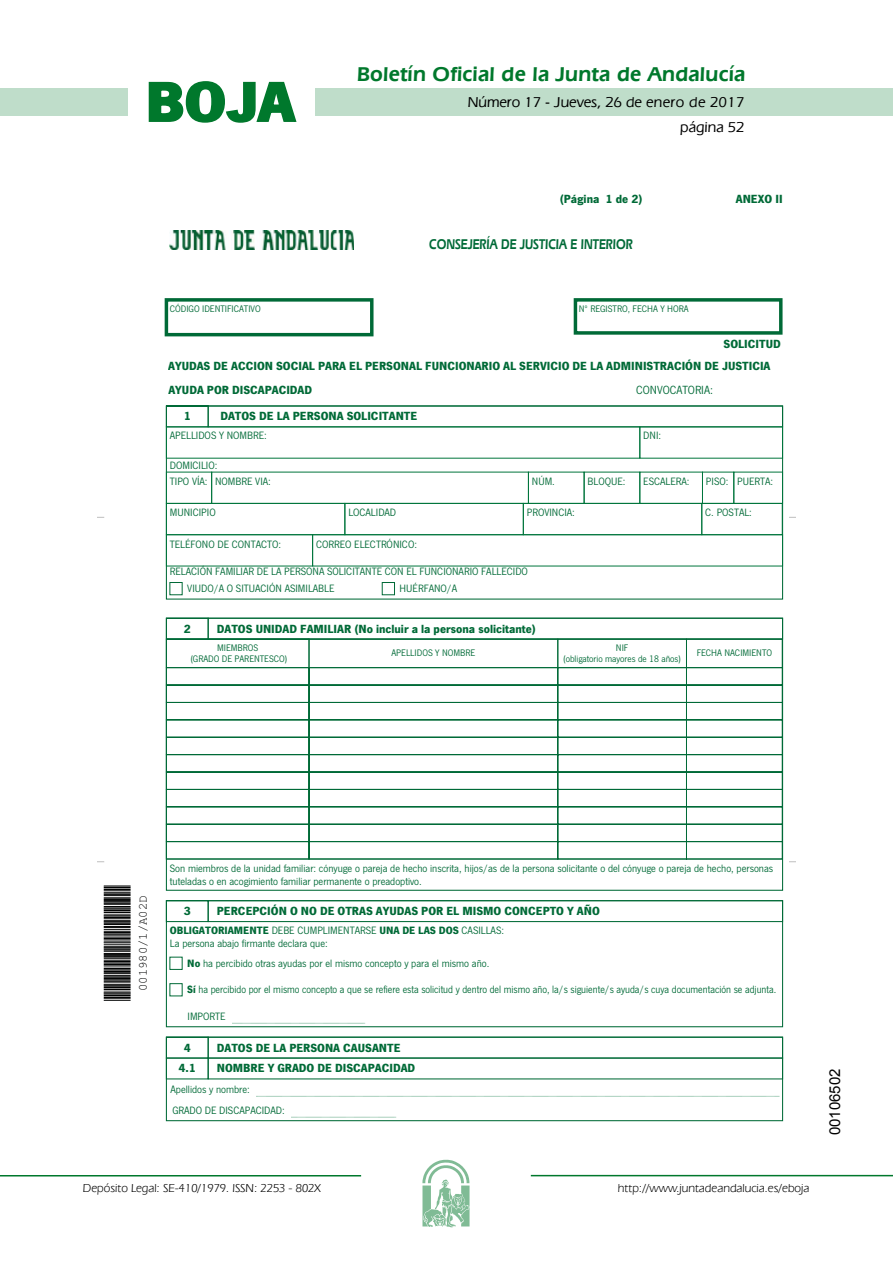
<style>
.page{position:relative;width:893px;height:1263px;background:#fff}
.page>*{position:absolute;margin:0;border:0;box-sizing:border-box;transform-origin:0 0}
.t1{font:700 57.75px "News Got T";color:#00782c;scale:1.14 1}
.t2{font:600 21px "Eras IT Cby BT";letter-spacing:.01em;color:#00782c}
.t3{font:500 15px/24.5px "Eras IT Cby BT";color:#000;text-align:right}
.t4{font:15px "Arial";color:#000}
.t5{font:600 14.7px "Eras IT Cby BT";color:#006a37;scale:.8 1}
.t6{font:700 12.3px/24.2px "News Got T";color:#006a37}
.t7{font:12.3px "News Got T";color:#006a37}
.t8{font:12.3px "Courier New";color:#010202}
.t9{font:12px "Eras IT Cby BT";color:#000}
.t10{font:11.1px/13.2px "News Got T";color:#006a37}
.t11{font:11.1px "News Got T";color:#006a37;scale:.96 1}
.t12{font:9.75px/11.9px "News Got T";color:#006a37;text-align:center}
.s1{font-weight:700}
</style>
<div class="page">
<div style="left:315px;top:88px;width:577px;height:28px;background:#bfddca"></div>
<div style="left:0;top:88px;width:128px;height:28px;background:#bfddca"></div>
<hr style="left:0;top:1175px;width:361px;height:2px;background:#00782c">
<svg style="left:422px;top:1159px;width:47px;height:68px"></svg>
<hr style="left:531px;top:1175px;width:361px;height:1px;background:#00782c">
<svg style="left:148px;top:81px;width:149px;height:42px"></svg>
<img style="left:170px;top:230px;width:184px;height:19px">
<svg style="left:104px;top:886px;width:27px;height:115px;background:#4f5050"></svg>
<div style="left:165px;top:298px;width:208px;height:38px;border:3px solid #006a37"></div>
<div style="left:573px;top:298px;width:209px;height:37px;border:3px solid #006a37"></div>
<svg style="left:165px;top:405px;width:618px;height:195px"></svg>
<div style="left:208px;top:405px;width:575px;height:22px;border:1px solid #006a37"></div>
<div style="left:702px;top:472px;width:32px;height:32px;border:1px solid #00753c"></div>
<div style="left:166px;top:503px;width:179px;height:32px;border:1px solid #00753c"></div>
<div style="left:345px;top:503px;width:178px;height:32px;border:1px solid #00753c"></div>
<div style="left:523px;top:503px;width:179px;height:32px;border:1px solid #00753c"></div>
<div style="left:701px;top:503px;width:81px;height:32px;border:1px solid #00753c"></div>
<div style="left:170px;top:583px;width:12px;height:12px;background:#fff"></div>
<div style="left:169px;top:582px;width:13px;height:13px;border:1px solid #006a37"></div>
<div style="left:382px;top:583px;width:12px;height:12px;background:#fff"></div>
<div style="left:382px;top:582px;width:13px;height:13px;border:1px solid #006a37"></div>
<svg style="left:165px;top:617px;width:618px;height:274px"></svg>
<div style="left:208px;top:618px;width:575px;height:22px;border:1px solid #006a37"></div>
<svg style="left:166px;top:638px;width:617px;height:29px"></svg>
<div style="left:309px;top:639px;width:249px;height:29px;border:1px solid #006a37"></div>
<div style="left:557px;top:639px;width:129px;height:29px;border:1px solid #006a37"></div>
<div style="left:686px;top:639px;width:96px;height:29px;border:1px solid #006a37"></div>
<svg style="left:166px;top:667px;width:617px;height:193px"></svg>
<svg style="left:165px;top:900px;width:618px;height:128px"></svg>
<div style="left:208px;top:900px;width:575px;height:22px;border:1px solid #006a37"></div>
<div style="left:170px;top:957px;width:12px;height:12px;background:#fff"></div>
<div style="left:169px;top:957px;width:13px;height:13px;border:1px solid #006a37"></div>
<div style="left:170px;top:984px;width:12px;height:12px;background:#fff"></div>
<div style="left:169px;top:983px;width:13px;height:13px;border:1px solid #006a37"></div>
<svg style="left:232px;top:1023px;width:133px;height:1px"></svg>
<svg style="left:165px;top:1036px;width:618px;height:86px"></svg>
<div style="left:208px;top:1037px;width:575px;height:22px;border:1px solid #006a37"></div>
<div style="left:166px;top:1058px;width:43px;height:21px;border:1px solid #006a37"></div>
<div style="left:208px;top:1058px;width:575px;height:21px;border:1px solid #006a37"></div>
<svg style="left:256px;top:1096px;width:523px;height:1px"></svg>
<svg style="left:291px;top:1117px;width:105px;height:1px"></svg>
<h1 class="t1" style="left:145px;top:68px;width:133px">BOJA</h1>
<h2 class="t2" style="left:357px;top:62px;width:390px">Boletín Oficial de la Junta de Andalucía</h2>
<h3 class="t3" style="left:468px;top:90px;width:278px">Número 17 - Jueves, 26 de enero de 2017 página 52</h3>
<p class="t6" style="left:559px;top:187px;width:84px">(Página 1 de 2)</p>
<h3 class="t5" style="left:429px;top:235px;width:256px">CONSEJERÍA DE JUSTICIA E INTERIOR</h3>
<p class="t6" style="left:735px;top:187px;width:48px">ANEXO II</p>
<p class="t12" style="left:170px;top:303px;width:92px">CÓDIGO IDENTIFICATIVO</p>
<p class="t12" style="left:579px;top:303px;width:111px">Nº REGISTRO, FECHA Y HORA</p>
<p class="t6" style="left:723px;top:332px;width:59px">SOLICITUD</p>
<p class="t6" style="left:168px;top:354px;width:604px">AYUDAS DE ACCION SOCIAL PARA EL PERSONAL FUNCIONARIO AL SERVICIO DE LA ADMINISTRACIÓN DE JUSTICIA<br>AYUDA POR DISCAPACIDAD</p>
<p class="t7" style="left:636px;top:383px;width:78px">CONVOCATORIA:</p>
<p class="t6" style="left:184px;top:404px;width:9px">1</p>
<p class="t6" style="left:220px;top:404px;width:198px">DATOS DE LA PERSONA SOLICITANTE</p>
<p class="t10" style="left:170px;top:429px;width:98px">APELLIDOS Y NOMBRE:</p>
<p class="t10" style="left:643px;top:429px;width:19px">DNI:</p>
<p class="t10" style="left:170px;top:457px;width:102px;line-height:15.9px">DOMICILIO:<br>TIPO VÍA: NOMBRE VIA:</p>
<p class="t10" style="left:532px;top:475px;width:25px">NÚM.</p>
<p class="t10" style="left:587px;top:475px;width:39px">BLOQUE:</p>
<p class="t10" style="left:643px;top:475px;width:48px">ESCALERA:</p>
<p class="t10" style="left:706px;top:475px;width:69px">PISO: PUERTA:</p>
<p class="t10" style="left:170px;top:506px;width:47px">MUNICIPIO</p>
<p class="t10" style="left:348px;top:506px;width:49px">LOCALIDAD</p>
<p class="t10" style="left:527px;top:506px;width:50px">PROVINCIA:</p>
<p class="t10" style="left:705px;top:506px;width:48px">C. POSTAL:</p>
<p class="t10" style="left:170px;top:537px;width:113px">TELÉFONO DE CONTACTO:</p>
<p class="t10" style="left:316px;top:537px;width:102px">CORREO ELECTRÓNICO:</p>
<p class="t10" style="left:187px;top:563px;width:342px;line-height:17px;text-indent:-17px">RELACIÓN FAMILIAR DE LA PERSONA SOLICITANTE CON EL FUNCIONARIO FALLECIDO<br>VIUDO/A O SITUACIÓN ASIMILABLE</p>
<p class="t10" style="left:399px;top:582px;width:59px">HUÉRFANO/A</p>
<p class="t6" style="left:184px;top:616px;width:9px">2</p>
<p class="t6" style="left:217px;top:616px;width:320px">DATOS UNIDAD FAMILIAR (No incluir a la persona solicitante)</p>
<p class="t12" style="left:190px;top:642px;width:99px">MIEMBROS<br>(GRADO DE PARENTESCO)</p>
<p class="t12" style="left:391px;top:647px;width:85px">APELLIDOS Y NOMBRE</p>
<p class="t12" style="left:563px;top:642px;width:119px">NIF<br>(obligatorio mayores de 18 años)</p>
<p class="t12" style="left:696px;top:647px;width:77px">FECHA NACIMIENTO</p>
<p class="t8" style="left:135px;top:991px;width:97px;rotate:-90deg">001980/1/A02D</p>
<p class="t10" style="left:170px;top:861px;width:605px">Son miembros de la unidad familiar: cónyuge o pareja de hecho inscrita, hijos/as de la persona solicitante o del cónyuge o pareja de hecho, personas tuteladas o en acogimiento familiar permanente o preadoptivo.</p>
<p class="t6" style="left:184px;top:899px;width:9px">3</p>
<p class="t6" style="left:217px;top:899px;width:384px">PERCEPCIÓN O NO DE OTRAS AYUDAS POR EL MISMO CONCEPTO Y AÑO</p>
<p class="t10" style="left:170px;top:924px;width:335px"><span class="s1">OBLIGATORIAMENTE</span> DEBE CUMPLIMENTARSE <span class="s1">UNA DE LAS DOS</span> CASILLAS:<br>La persona abajo firmante declara que:</p>
<p class="t10" style="left:187px;top:957px;width:303px"><span class="s1">No</span> ha percibido otras ayudas por el mismo concepto y para el mismo año.</p>
<p class="t11" style="left:187px;top:984px;width:615px"><span class="s1">Sí</span> ha percibido por el mismo concepto a que se refiere esta solicitud y dentro del mismo año, la/s siguiente/s ayuda/s cuya documentación se adjunta.</p>
<p class="t10" style="left:187px;top:1010px;width:40px">IMPORTE</p>
<p class="t6" style="left:184px;top:1035px;width:9px">4</p>
<p class="t6" style="left:217px;top:1035px;width:185px">DATOS DE LA PERSONA CAUSANTE</p>
<p class="t6" style="left:178px;top:1056px;width:19px">4.1</p>
<p class="t6" style="left:217px;top:1056px;width:200px">NOMBRE Y GRADO DE DISCAPACIDAD</p>
<p class="t10" style="left:171px;top:1079px;width:116px;line-height:20.9px">Apellidos y nombre:<br>GRADO DE DISCAPACIDAD:</p>
<p class="t9" style="left:83px;top:1181px;width:239px">Depósito Legal: SE-410/1979. ISSN: 2253 - 802X</p>
<p class="t9" style="left:618px;top:1181px;width:193px">http://www.juntadeandalucia.es/eboja</p>
<h3 class="t4" style="left:825px;top:1135px;width:68px;rotate:-90deg">00106502</h3>
</div>
